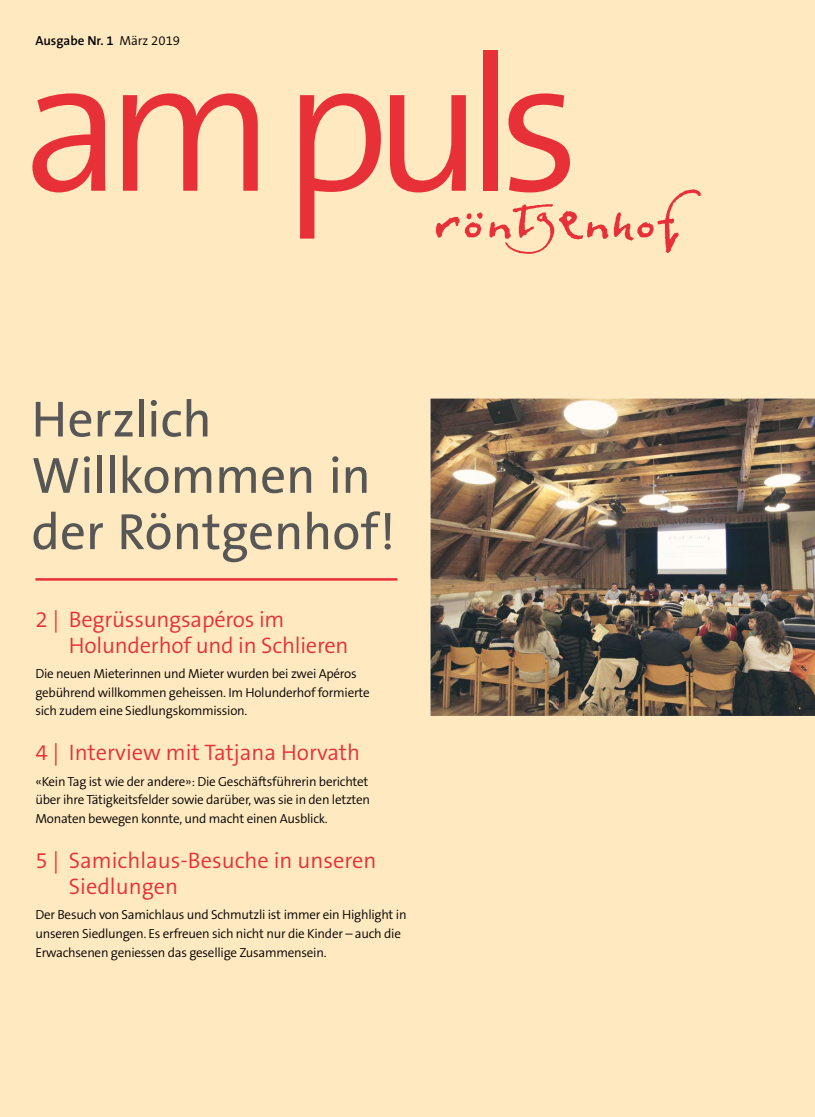
<style>
.page{position:relative;width:815px;height:1117px;background:#fff}
.page>*{position:absolute;margin:0;border:0;box-sizing:border-box;transform-origin:0 0}
.t1{font:300 192.12px "The Sans B4";letter-spacing:-.09em;color:#e73037}
.t2{font:51.25px/56.2px "The Sans B5 Plain";letter-spacing:-.005em;color:#575756}
.t3{font:300 22.5px/26.2px "The Sans B4";color:#e73037}
.t4{font:300 13.12px/18.8px "The Sans B4";letter-spacing:-.02em;color:#000}
.t5{font:600 13.12px "The Sans B6";color:#000}
.s1{font-family:"The Sans B4";font-weight:300}
</style>
<div class="page">
<div style="left:0;top:0;width:815px;height:1116px;background:#ffe9c0"></div>
<svg style="left:436px;top:212px;width:47px;height:25px"></svg>
<svg style="left:490px;top:204px;width:118px;height:50px"></svg>
<svg style="left:614px;top:189px;width:87px;height:64px"></svg>
<img style="left:431px;top:398px;width:384px;height:317px">
<hr style="left:35px;top:578px;width:362px;height:2px;background:#e73037">
<p class="t5" style="left:35px;top:34px;width:146px">Ausgabe Nr. 1 <span class="s1">März 2019</span></p>
<h1 class="t1" style="left:23px;top:22px;width:559px">am puls</h1>
<h2 class="t2" style="left:31px;top:392px;width:365px">Herzlich<br>Willkommen in der Röntgenhof!</h2>
<h3 class="t3" style="left:69px;top:606px;width:281px;text-indent:-33px">2 | Begrüssungsapéros im<br>Holunderhof und in Schlieren</h3>
<p class="t4" style="left:35px;top:664px;width:336px">Die neuen Mieterinnen und Mieter wurden bei zwei Apéros gebührend willkommen geheissen. Im Holunderhof formierte sich zudem eine Siedlungskommission.</p>
<h3 class="t3" style="left:35px;top:740px;width:326px">4 | Interview mit Tatjana Horvath</h3>
<p class="t4" style="left:35px;top:771px;width:336px">«Kein Tag ist wie der andere»: Die Geschäftsführerin berichtet über ihre Tätigkeitsfelder sowie darüber, was sie in den letzten<br>Monaten bewegen konnte, und macht einen Ausblick.</p>
<h3 class="t3" style="left:69px;top:847px;width:309px;text-indent:-33px">5 | Samichlaus-Besuche in unseren<br>Siedlungen</h3>
<p class="t4" style="left:35px;top:905px;width:373px">Der Besuch von Samichlaus und Schmutzli ist immer ein Highlight in unseren Siedlungen. Es erfreuen sich nicht nur die Kinder – auch die<br>Erwachsenen geniessen das gesellige Zusammensein.</p>
</div>
